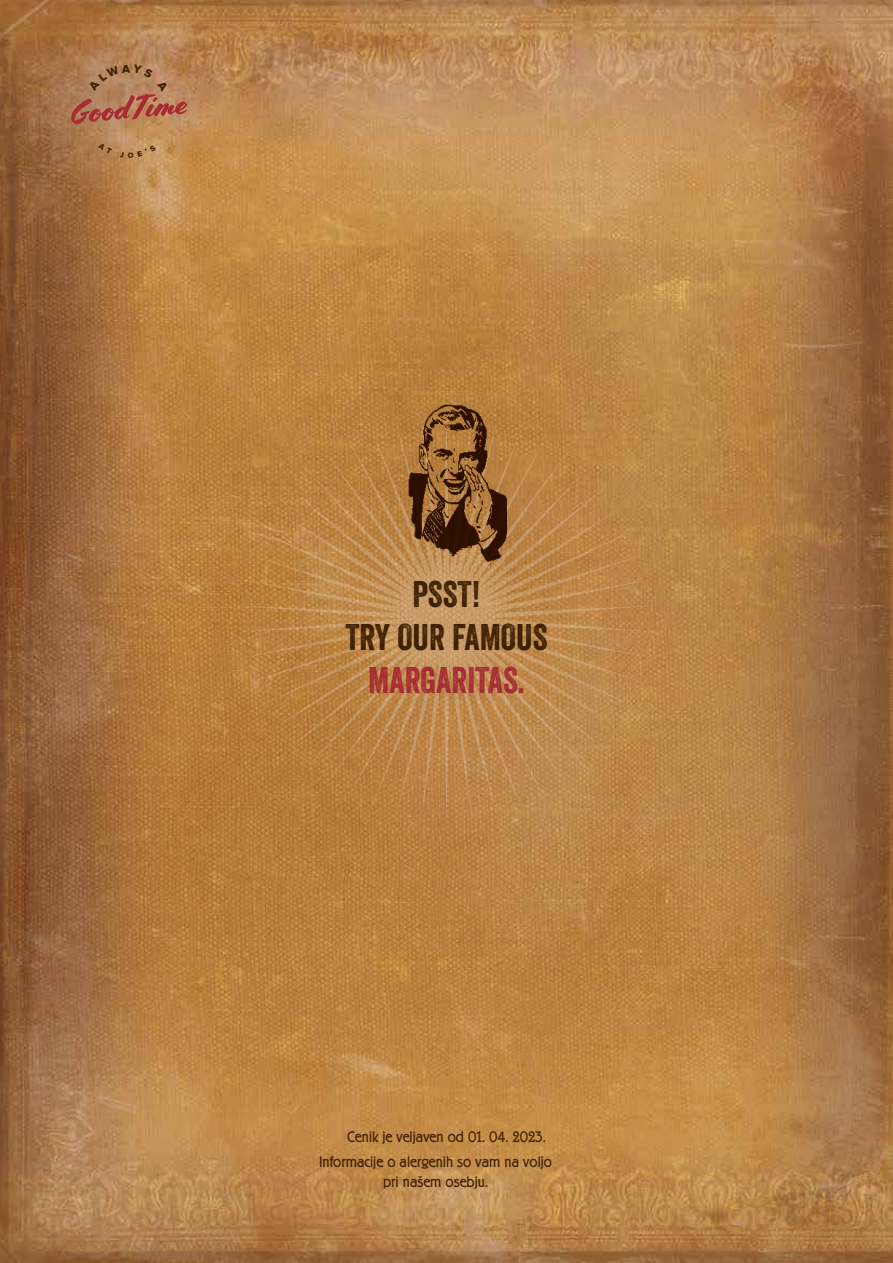
<style>
.page{position:relative;width:893px;height:1263px;background:#fff}
.page>*{position:absolute;margin:0;border:0;box-sizing:border-box;transform-origin:0 0}
.t1{font:36px/43.2px "Veneer";color:#3e1f00;text-align:center}
.t2{font:36px "Veneer";color:#a72c31}
.t3{font:300 15px/20.2px "Berliner Grotesk";color:#3e1f00;text-align:center}
</style>
<div class="page">
<img style="left:0;top:0;width:893px;height:1263px">
<img style="left:333px;top:409px;width:227px;height:419px">
<img style="left:301px;top:449px;width:33px;height:339px">
<img style="left:558px;top:449px;width:34px;height:339px">
<img style="left:269px;top:485px;width:33px;height:267px">
<img style="left:591px;top:485px;width:33px;height:267px">
<img style="left:237px;top:506px;width:33px;height:225px">
<img style="left:623px;top:506px;width:32px;height:225px">
<img style="left:408px;top:404px;width:98px;height:158px">
<svg style="left:70px;top:64px;width:117px;height:60px;background:#b47958"></svg>
<svg style="left:98px;top:143px;width:14px;height:11px"></svg>
<svg style="left:120px;top:145px;width:36px;height:13px"></svg>
<h1 class="t1" style="left:345px;top:572px;width:203px">PSST!<br>TRY OUR FAMOUS</h1>
<h1 class="t2" style="left:368px;top:658px;width:158px">MARGARITAS.</h1>
<p class="t3" style="left:347px;top:1127px;width:200px">Cenik je veljaven od 01. 04. 2023.</p>
<p class="t3" style="left:319px;top:1152px;width:234px">Informacije o alergenih so vam na voljo pri našem osebju.</p>
</div>
